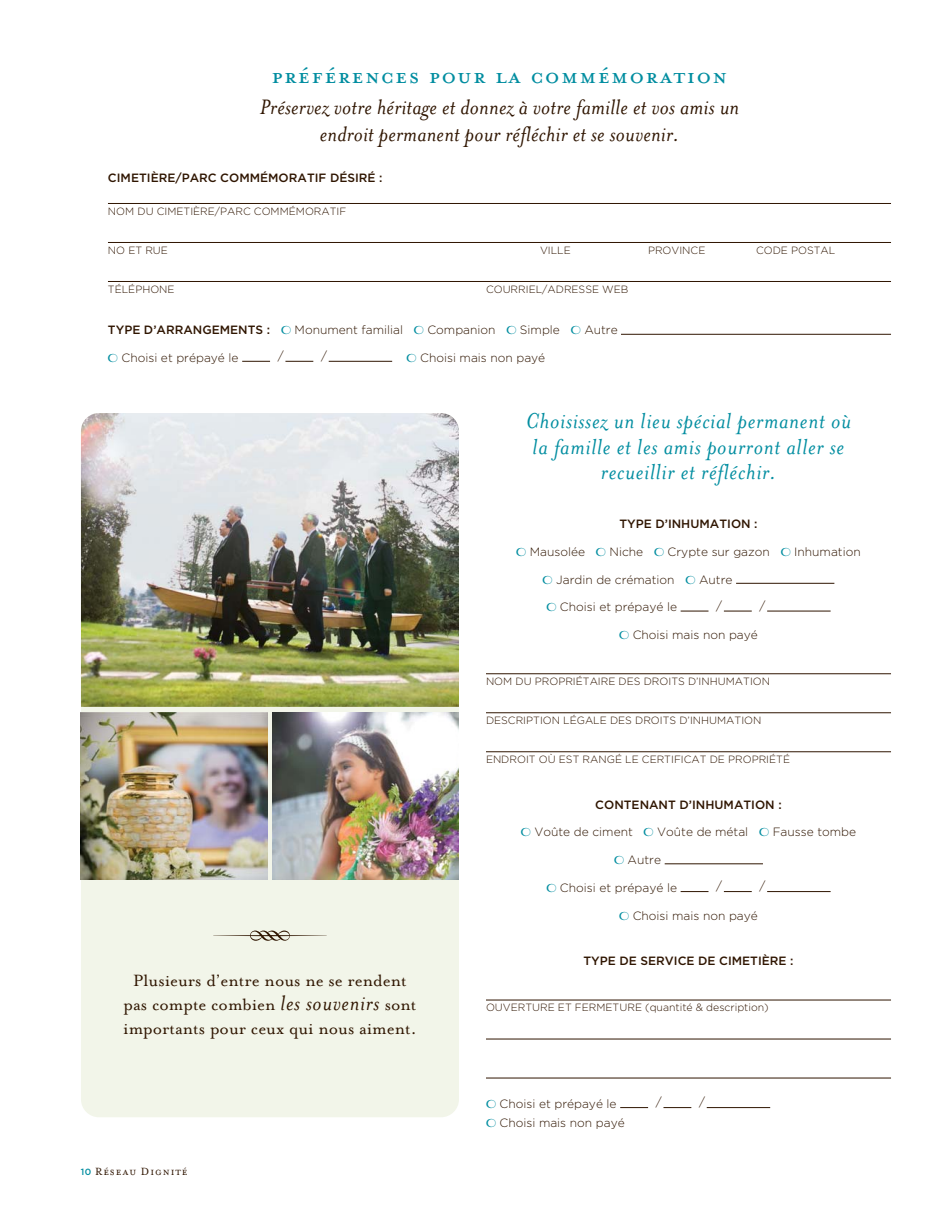
<style>
.page{position:relative;width:945px;height:1215px;background:#fff}
.page>*{position:absolute;margin:0;border:0;box-sizing:border-box;transform-origin:0 0}
.t1{font:30px "Mrs Eaves All Petite Caps OT";letter-spacing:.04em;color:#008da0}
.t2{font:italic 24.75px/25.5px "Mrs Eaves OT";letter-spacing:.03em;color:#008da0;text-align:center}
.t3{font:italic 24px/27px "Mrs Eaves OT";letter-spacing:.01em;color:#2f1500;text-align:center}
.t4{font:18.75px/24px "Mrs Eaves OT";color:#2f1500;text-align:center}
.t5{font:300 12px "Gotham";color:#2f1500}
.t6{font:500 12px "Gotham";color:#2f1500}
.t7{font:12px "Mrs Eaves OT";letter-spacing:.075em;color:#2f1500}
.t8{font:300 10.5px "Gotham";color:#2f1500}
.s1{font-style:italic;font-size:24px}
.s2{font-family:"Gotham";font-weight:500;font-size:9px;color:#008da0}
</style>
<div class="page">
<hr style="left:108px;top:203px;width:783px;height:1px;background:#2f1500">
<hr style="left:108px;top:242px;width:783px;height:1px;background:#2f1500">
<hr style="left:108px;top:281px;width:783px;height:1px;background:#2f1500">
<hr style="left:621px;top:334px;width:270px;height:1px;background:#2f1500">
<hr style="left:486px;top:673px;width:405px;height:1px;background:#2f1500">
<hr style="left:486px;top:712px;width:405px;height:1px;background:#2f1500">
<hr style="left:486px;top:751px;width:405px;height:1px;background:#2f1500">
<hr style="left:486px;top:1000px;width:405px;height:1px;background:#2f1500">
<hr style="left:486px;top:1039px;width:405px;height:1px;background:#2f1500">
<hr style="left:486px;top:1078px;width:405px;height:1px;background:#2f1500">
<svg style="left:285px;top:361px;width:28px;height:1px"></svg>
<hr style="left:329px;top:361px;width:63px;height:1px;background:#2f1500">
<svg style="left:242px;top:361px;width:28px;height:1px"></svg>
<hr style="left:736px;top:583px;width:98px;height:1px;background:#2f1500">
<svg style="left:724px;top:611px;width:28px;height:1px"></svg>
<hr style="left:767px;top:611px;width:64px;height:1px;background:#2f1500">
<svg style="left:681px;top:611px;width:27px;height:1px"></svg>
<hr style="left:665px;top:863px;width:98px;height:1px;background:#2f1500">
<svg style="left:724px;top:891px;width:28px;height:1px"></svg>
<hr style="left:767px;top:891px;width:64px;height:1px;background:#2f1500">
<svg style="left:681px;top:891px;width:27px;height:1px"></svg>
<svg style="left:663px;top:1107px;width:28px;height:1px"></svg>
<hr style="left:707px;top:1107px;width:63px;height:1px;background:#2f1500">
<svg style="left:620px;top:1107px;width:28px;height:1px"></svg>
<div style="left:81px;top:413px;width:378px;height:704px;background:#f2f5e9;border-radius:18px"></div>
<img style="left:81px;top:413px;width:378px;height:294px">
<img style="left:81px;top:712px;width:186px;height:168px">
<img style="left:273px;top:712px;width:186px;height:168px">
<svg style="left:213px;top:930px;width:114px;height:11px"></svg>
<h1 class="t1" style="left:271px;top:55px;width:457px">PRÉFÉRENCES POUR LA COMMÉMORATION</h1>
<h3 class="t3" style="left:260px;top:92px;width:481px">Préservez votre héritage et donnez à votre famille et vos amis un endroit permanent pour réfléchir et se souvenir.</h3>
<p class="t6" style="left:108px;top:171px;width:276px">CIMETIÈRE/PARC COMMÉMORATIF DÉSIRÉ :</p>
<p class="t8" style="left:108px;top:206px;width:240px">NOM DU CIMETIÈRE/PARC COMMÉMORATIF</p>
<p class="t8" style="left:108px;top:245px;width:61px">NO ET RUE</p>
<p class="t8" style="left:540px;top:245px;width:32px">VILLE</p>
<p class="t8" style="left:648px;top:245px;width:59px">PROVINCE</p>
<p class="t8" style="left:756px;top:245px;width:81px">CODE POSTAL</p>
<p class="t8" style="left:108px;top:284px;width:68px">TÉLÉPHONE</p>
<p class="t8" style="left:486px;top:284px;width:144px">COURRIEL/ADRESSE WEB</p>
<p class="t6" style="left:108px;top:323px;width:164px">TYPE D’ARRANGEMENTS :</p>
<p class="t5" style="left:295px;top:324px;width:110px">Monument familial</p>
<p class="t5" style="left:427px;top:324px;width:70px">Companion</p>
<p class="t5" style="left:520px;top:324px;width:41px">Simple</p>
<p class="t5" style="left:584px;top:324px;width:35px">Autre</p>
<p class="t5" style="left:122px;top:352px;width:119px">Choisi et prépayé le</p>
<p class="t5" style="left:278px;top:350px;width:7px">/</p>
<p class="t5" style="left:321px;top:350px;width:7px">/</p>
<p class="t5" style="left:420px;top:352px;width:127px">Choisi mais non payé</p>
<h3 class="t4" style="left:123px;top:968px;width:295px">Plusieurs d’entre nous ne se rendent pas compte combien <span class="s1">les souvenirs</span> sont importants pour ceux qui nous aiment.</h3>
<p class="t7" style="left:81px;top:1163px;width:108px"><span class="s2">10</span> Réseau Dignité</p>
<h2 class="t2" style="left:526px;top:407px;width:327px">Choisissez un lieu spécial permanent où la famille et les amis pourront aller se recueillir et réfléchir.</h2>
<p class="t6" style="left:619px;top:517px;width:140px">TYPE D’INHUMATION :</p>
<p class="t5" style="left:530px;top:546px;width:57px">Mausolée</p>
<p class="t5" style="left:610px;top:546px;width:35px">Niche</p>
<p class="t5" style="left:668px;top:546px;width:104px">Crypte sur gazon</p>
<p class="t5" style="left:794px;top:546px;width:68px">Inhumation</p>
<p class="t5" style="left:556px;top:574px;width:120px">Jardin de crémation</p>
<p class="t5" style="left:699px;top:574px;width:35px">Autre</p>
<p class="t5" style="left:560px;top:602px;width:119px">Choisi et prépayé le</p>
<p class="t5" style="left:716px;top:600px;width:7px">/</p>
<p class="t5" style="left:759px;top:600px;width:7px">/</p>
<p class="t5" style="left:633px;top:629px;width:127px">Choisi mais non payé</p>
<p class="t8" style="left:486px;top:676px;width:286px">NOM DU PROPRIÉTAIRE DES DROITS D’INHUMATION</p>
<p class="t8" style="left:486px;top:715px;width:277px">DESCRIPTION LÉGALE DES DROITS D’INHUMATION</p>
<p class="t8" style="left:486px;top:754px;width:306px">ENDROIT OÙ EST RANGÉ LE CERTIFICAT DE PROPRIÉTÉ</p>
<p class="t6" style="left:595px;top:797px;width:188px">CONTENANT D’INHUMATION :</p>
<p class="t5" style="left:534px;top:827px;width:100px">Voûte de ciment</p>
<p class="t5" style="left:657px;top:827px;width:93px">Voûte de métal</p>
<p class="t5" style="left:773px;top:827px;width:85px">Fausse tombe</p>
<p class="t5" style="left:628px;top:854px;width:35px">Autre</p>
<p class="t5" style="left:560px;top:882px;width:119px">Choisi et prépayé le</p>
<p class="t5" style="left:716px;top:880px;width:7px">/</p>
<p class="t5" style="left:759px;top:880px;width:7px">/</p>
<p class="t5" style="left:633px;top:910px;width:127px">Choisi mais non payé</p>
<p class="t6" style="left:583px;top:954px;width:212px">TYPE DE SERVICE DE CIMETIÈRE :</p>
<p class="t8" style="left:486px;top:1003px;width:284px">OUVERTURE ET FERMETURE (quantité &amp; description)</p>
<p class="t5" style="left:500px;top:1098px;width:119px">Choisi et prépayé le</p>
<p class="t5" style="left:656px;top:1096px;width:7px">/</p>
<p class="t5" style="left:699px;top:1096px;width:7px">/</p>
<p class="t5" style="left:500px;top:1117px;width:127px">Choisi mais non payé</p>
</div>
